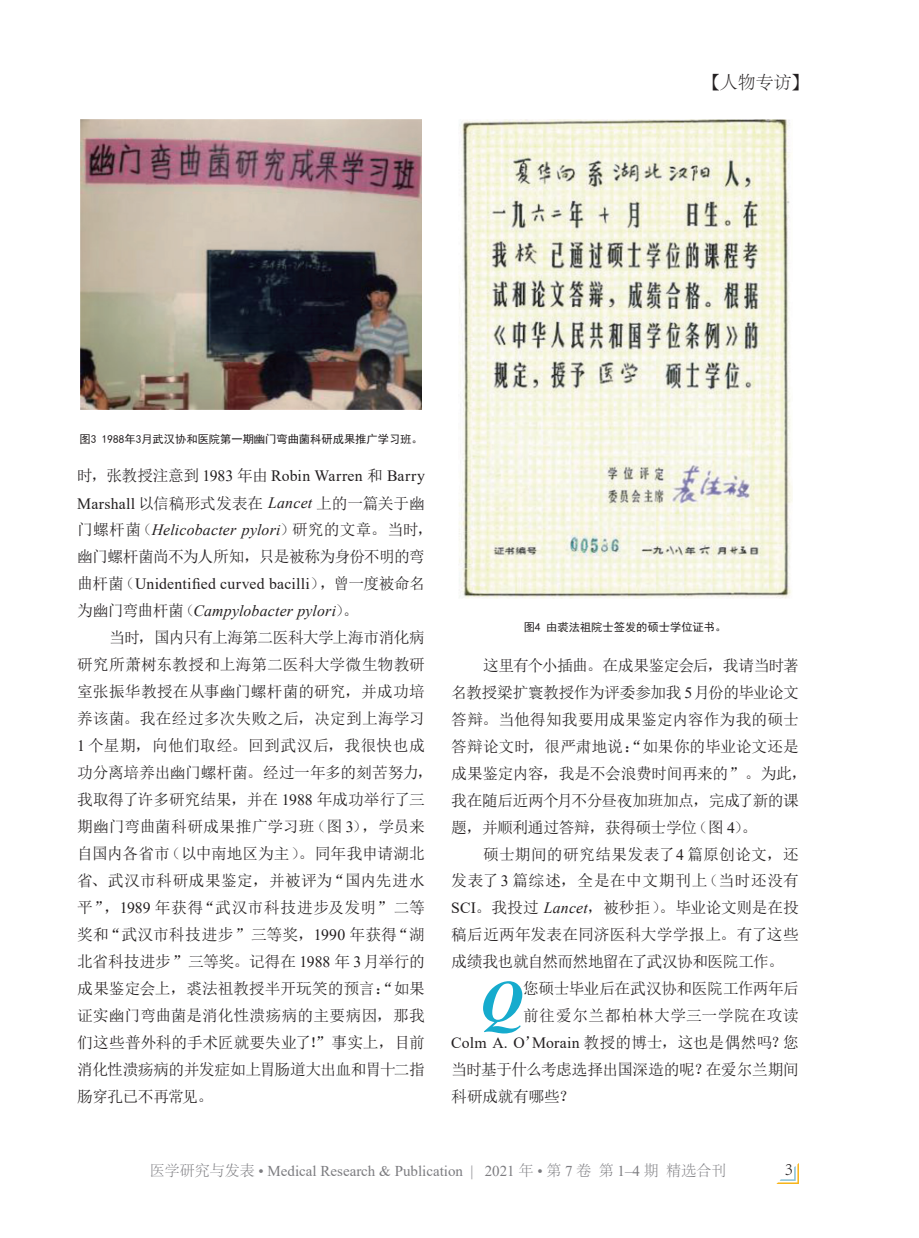
<style>
.page{position:relative;width:919px;height:1238px;background:#fff}
.page>*{position:absolute;margin:0;border:0;box-sizing:border-box;transform-origin:0 0}
.Para{font:italic 700 59.1px "Times New Roman";color:#16abcd}
.CenterFooter2{font:300 18px "Adobe Song Std";color:#231f20}
.Para-2{font:15.75px/27px "N Sim Sun";letter-spacing:-.015em;color:#231f20}
.Para-3{font:15.75px/26.8px "N Sim Sun";letter-spacing:-.035em;color:#231f20}
.Para-4{font:15.75px "N Sim Sun";letter-spacing:.005em;color:#231f20}
.Para-5{font:15.75px "N Sim Sun";letter-spacing:.035em;color:#231f20}
.t1{font:15px "Times New Roman";color:#7c7c80}
.FigureCaption{font:11.25px "Sim Hei";color:#231f20}
.s1{font-family:"Adobe Fangsong Std";font-weight:400}
.s2{font-family:"Times New Roman"}
.s3{font-family:"Times New Roman";font-style:italic}
.s4{font-family:"Adobe Song Std";font-weight:300}
</style>
<div class="page">
<svg style="left:777px;top:1164px;width:21px;height:19px"></svg>
<img style="left:81px;top:119px;width:340px;height:290px">
<img style="left:459px;top:119px;width:333px;height:479px">
<p class="CenterFooter2" style="left:701px;top:73px;width:109px"><span class="s1">【</span>人物专访<span class="s1">】</span></p>
<p class="FigureCaption" style="left:79px;top:433px;width:345px">图3 1988年3月武汉协和医院第一期幽门弯曲菌科研成果推广学习班。</p>
<p class="Para-3" style="left:77px;top:462px;width:357px">时，张教授注意到 <span class="s2">1983</span> 年由 <span class="s2">Robin Warren</span> 和 <span class="s2">Barry Marshall</span> 以信稿形式发表在 <span class="s3">Lancet</span> 上的一篇关于幽门螺杆菌（<span class="s3">Helicobacter pylori</span>）研究的文章。当时，幽门螺杆菌尚不为人所知，只是被称为身份不明的弯曲杆菌（<span class="s2">Unidentified curved bacilli</span>），曾一度被命名为幽门弯曲杆菌（<span class="s3">Campylobacter pylori</span>）。</p>
<p class="Para-2" style="left:77px;top:624px;width:357px;text-indent:32px">当时，国内只有上海第二医科大学上海市消化病研究所萧树东教授和上海第二医科大学微生物教研室张振华教授在从事幽门螺杆菌的研究，并成功培养该菌。我在经过多次失败之后，决定到上海学习<br><span class="s2">1</span> 个星期，向他们取经。回到武汉后，我很快也成功分离培养出幽门螺杆菌。经过一年多的刻苦努力，我取得了许多研究结果，并在 <span class="s2">1988</span> 年成功举行了三期幽门弯曲菌科研成果推广学习班（图 <span class="s2">3</span>），学员来自国内各省市（以中南地区为主）。同年我申请湖北省、武汉市科研成果鉴定，并被评为“国内先进水平”，<span class="s2">1989</span> 年获得“武汉市科技进步及发明”二等奖和“武汉市科技进步”三等奖，<span class="s2">1990</span> 年获得“湖北省科技进步”三等奖。记得在 <span class="s2">1988</span> 年 <span class="s2">3</span> 月举行的成果鉴定会上，裘法祖教授半开玩笑的预言：“如果证实幽门弯曲菌是消化性溃疡病的主要病因，那我们这些普外科的手术匠就要失业了！”事实上，目前消化性溃疡病的并发症如上胃肠道大出血和胃十二指肠穿孔已不再常见。</p>
<p class="FigureCaption" style="left:523px;top:621px;width:204px">图4 由裘法祖院士签发的硕士学位证书。</p>
<p class="Para-2" style="left:451px;top:651px;width:357px;text-indent:32px">这里有个小插曲。在成果鉴定会后，我请当时著名教授梁扩寰教授作为评委参加我 <span class="s2">5</span>月份的毕业论文答辩。当他得知我要用成果鉴定内容作为我的硕士答辩论文时，很严肃地说：“如果你的毕业论文还是成果鉴定内容，我是不会浪费时间再来的”。为此，我在随后近两个月不分昼夜加班加点，完成了新的课题，并顺利通过答辩，获得硕士学位（图 <span class="s2">4</span>）。</p>
<p class="Para-2" style="left:451px;top:840px;width:349px;text-align:justify;text-indent:32px">硕士期间的研究结果发表了<span class="s2">4</span> 篇原创论文，还发表了<span class="s2">3</span> 篇综述，全是在中文期刊上（当时还没有<span class="s2">SCI</span>。我投过 <span class="s3">Lancet</span>，被秒拒）。毕业论文则是在投稿后近两年发表在同济医科大学学报上。有了这些成绩我也就自然而然地留在了武汉协和医院工作。</p>
<p class="Para" style="left:480px;top:960px;width:44px">Q</p>
<p class="Para-2" style="left:523px;top:975px;width:277px">您硕士毕业后在武汉协和医院工作两年后</p>
<p class="Para-5" style="left:523px;top:1007px;width:277px">前往爱尔兰都柏林大学三一学院在攻读</p>
<p class="Para-4" style="left:451px;top:1034px;width:349px"><span class="s2">Colm A. O</span>’<span class="s2">Morain</span> 教授的博士，这也是偶然吗？您</p>
<p class="Para-2" style="left:451px;top:1055px;width:349px">当时基于什么考虑选择出国深造的呢？在爱尔兰期间</p>
<p class="Para-2" style="left:451px;top:1082px;width:125px">科研成就有哪些？</p>
<p class="t1" style="left:150px;top:1160px;width:578px"><span class="s4">医学研究与发表</span> • Medical Research &amp; Publication | 2021 <span class="s4">年</span> • <span class="s4">第</span> 7 <span class="s4">卷 第</span> 1–4 <span class="s4">期 精选合刊</span></p>
<p class="CenterFooter2" style="left:784px;top:1158px;width:10px">3</p>
</div>
